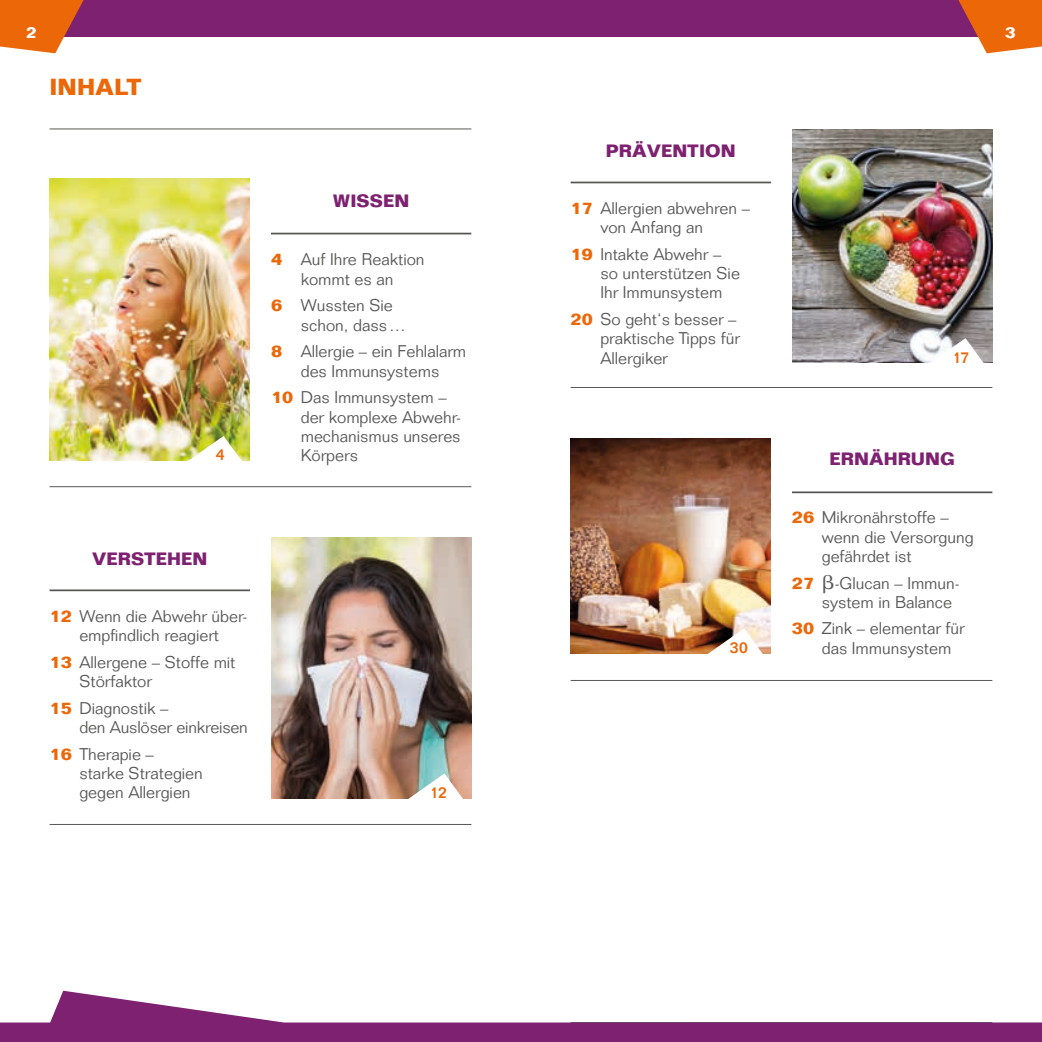
<style>
.page{position:relative;width:1042px;height:1042px;background:#fff}
.page>*{position:absolute;margin:0;border:0;box-sizing:border-box;transform-origin:0 0}
.t1{font:700 22.75px "Folio";color:#ec6708}
.t2{font:700 17.5px "Folio";color:#7d2170}
.t3{font:300 16.62px/19.2px "Folio Std";color:#575756}
.t4{font:500 15.75px "Folio Std";color:#ec6708}
.t5{font:700 15.75px "Folio";color:#fff}
.s1{font-family:"Folio";font-weight:700;color:#ec6708}
.s2{font-family:"Mathematical Pi One";font-weight:400;font-size:21px}
</style>
<div class="page">
<hr style="left:50px;top:128px;width:421px;height:1px;background:#575756">
<hr style="left:570px;top:387px;width:422px;height:1px;background:#575756">
<hr style="left:570px;top:182px;width:201px;height:1px;background:#575756">
<img style="left:792px;top:129px;width:200px;height:234px">
<svg style="left:929px;top:338px;width:63px;height:25px"></svg>
<hr style="left:50px;top:824px;width:421px;height:1px;background:#575756">
<hr style="left:50px;top:589px;width:200px;height:2px;background:#575756">
<img style="left:271px;top:537px;width:200px;height:261px">
<svg style="left:408px;top:773px;width:63px;height:26px"></svg>
<hr style="left:271px;top:233px;width:200px;height:1px;background:#575756">
<hr style="left:50px;top:486px;width:421px;height:1px;background:#575756">
<img style="left:50px;top:179px;width:200px;height:281px">
<svg style="left:187px;top:436px;width:63px;height:25px"></svg>
<hr style="left:792px;top:491px;width:200px;height:2px;background:#575756">
<img style="left:570px;top:438px;width:201px;height:210px">
<svg style="left:708px;top:628px;width:62px;height:20px"></svg>
<hr style="left:570px;top:680px;width:422px;height:1px;background:#575756">
<svg style="left:0;top:990px;width:1042px;height:52px"></svg>
<div style="left:0;top:0;width:1042px;height:36px;background:#7d2170"></div>
<svg style="left:0;top:0;width:84px;height:53px"></svg>
<svg style="left:958px;top:0;width:84px;height:53px"></svg>
<p class="t5" style="left:26px;top:23px;width:12px">2</p>
<p class="t5" style="left:1005px;top:23px;width:12px">3</p>
<h1 class="t1" style="left:50px;top:73px;width:94px">INHALT</h1>
<p class="t4" style="left:216px;top:445px;width:10px">4</p>
<p class="t2" style="left:333px;top:190px;width:78px">WISSEN</p>
<p class="t3" style="left:271px;top:250px;width:155px;text-align:center"><span class="s1">4</span> Auf Ihre Reaktion kommt es an</p>
<p class="t3" style="left:301px;top:296px;width:106px;text-indent:-30px"><span class="s1">6</span> Wussten Sie schon, dass…</p>
<p class="t3" style="left:271px;top:342px;width:197px;text-align:center"><span class="s1">8</span> Allergie – ein Fehlalarm des Immunsystems</p>
<p class="t3" style="left:301px;top:388px;width:162px;text-indent:-30px"><span class="s1">10</span> Das Immunsystem – der komplexe Abwehr&shy;mechanismus unseres<br>Körpers</p>
<p class="t2" style="left:92px;top:548px;width:117px">VERSTEHEN</p>
<p class="t3" style="left:50px;top:606px;width:199px;text-align:center"><span class="s1">12</span> Wenn die Abwehr über&shy;empfindlich reagiert</p>
<p class="t3" style="left:79px;top:652px;width:158px;text-indent:-30px"><span class="s1">13</span> Allergene – Stoffe mit<br>Störfaktor</p>
<p class="t3" style="left:79px;top:698px;width:170px;text-indent:-30px"><span class="s1">15</span> Diagnostik –<br>den Auslöser einkreisen</p>
<p class="t3" style="left:79px;top:744px;width:125px;text-indent:-30px"><span class="s1">16</span> Therapie –<br>starke Strategien gegen Allergien</p>
<p class="t4" style="left:430px;top:783px;width:18px">12</p>
<p class="t2" style="left:606px;top:140px;width:131px">PRÄVENTION</p>
<p class="t3" style="left:600px;top:198px;width:151px;text-indent:-30px"><span class="s1">17</span> Allergien abwehren – von Anfang an</p>
<p class="t3" style="left:600px;top:244px;width:141px;text-indent:-30px"><span class="s1">19</span> Intakte Abwehr – so unterstützen Sie<br>Ihr Immunsystem</p>
<p class="t3" style="left:600px;top:310px;width:141px;text-indent:-30px"><span class="s1">20</span> So geht‘s besser – praktische Tipps für<br>Allergiker</p>
<p class="t4" style="left:730px;top:638px;width:19px">30</p>
<p class="t4" style="left:953px;top:348px;width:18px">17</p>
<p class="t2" style="left:829px;top:448px;width:127px">ERNÄHRUNG</p>
<p class="t3" style="left:822px;top:508px;width:153px;text-indent:-30px"><span class="s1">26</span> Mikronährstoffe – wenn die Versorgung gefährdet ist</p>
<p class="t3" style="left:822px;top:573px;width:139px;text-indent:-30px"><span class="s1">27</span> <span class="s2">b</span>-Glucan – Immun&shy;system in Balance</p>
<p class="t3" style="left:822px;top:619px;width:144px;text-indent:-30px"><span class="s1">30</span> Zink – elementar für das Immunsystem</p>
</div>
